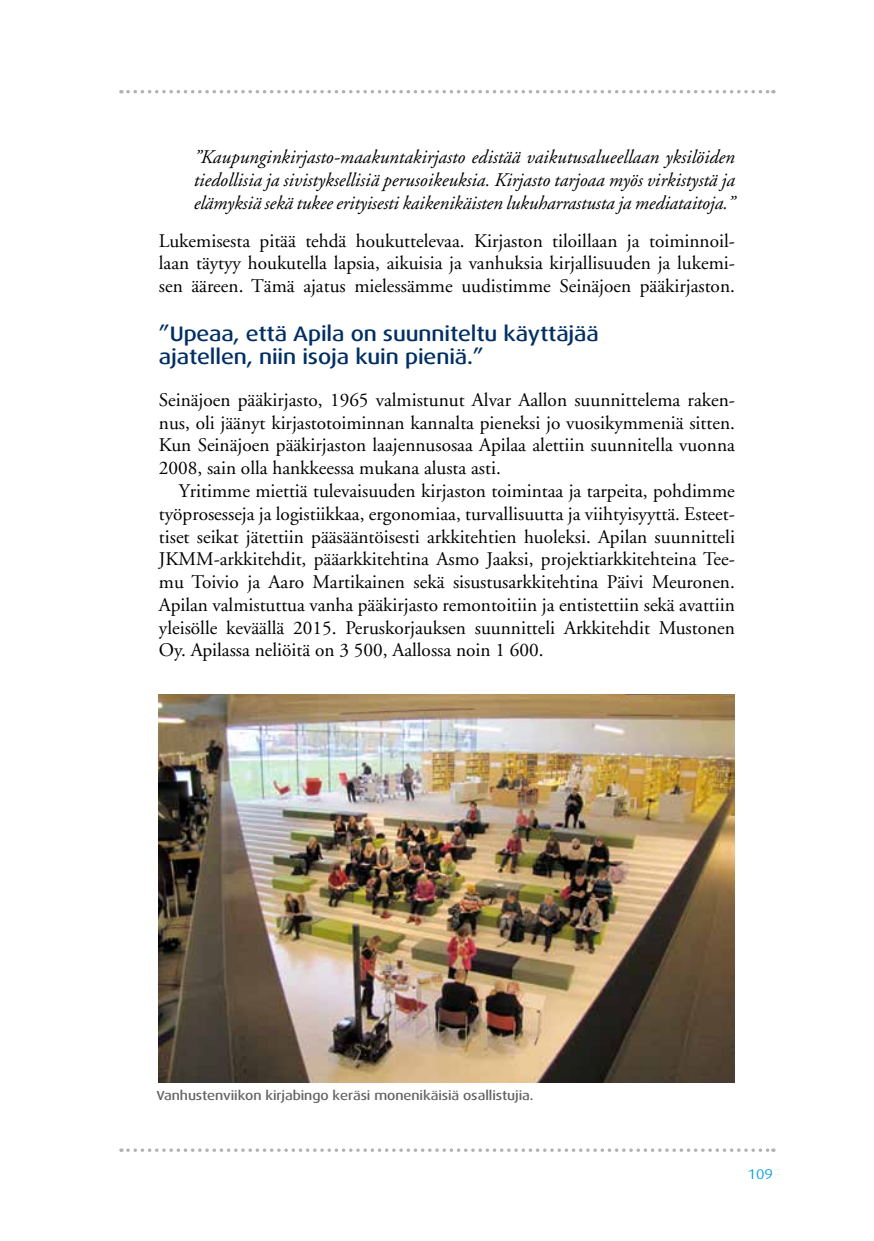
<style>
.page{position:relative;width:874px;height:1241px;background:#fff}
.page>*{position:absolute;margin:0;border:0;box-sizing:border-box;transform-origin:0 0}
.t1{font:500 21px/22.8px "Dax Wide";letter-spacing:-.005em;color:#002f63}
.t2{font:19.25px/22.8px "Adobe Garamond";color:#000;text-align:justify}
.t3{font:italic 19.25px/23.1px "Adobe Garamond";letter-spacing:-.005em;color:#000;text-align:justify}
.t4{font:14px "Dax Wide";color:#009fe3}
.t5{font:500 13.12px "Dax Wide";letter-spacing:-.005em;color:#646363}
</style>
<div class="page">
<svg style="left:128px;top:90px;width:645px;height:3px"></svg>
<svg style="left:128px;top:1148px;width:645px;height:3px"></svg>
<img style="left:159px;top:694px;width:575px;height:388px">
<p class="t3" style="left:193px;top:146px;width:542px">”Kaupunginkirjasto-maakuntakirjasto edistää vaikutusalueellaan yksilöiden tiedollisia ja sivistyksellisiä perusoikeuksia. Kirjasto tarjoaa myös virkistystä ja elämyksiä sekä tukee erityisesti kaikenikäisten lukuharrastusta ja mediataitoja.”</p>
<p class="t2" style="left:159px;top:229px;width:577px">Lukemisesta pitää tehdä houkuttelevaa. Kirjaston tiloillaan ja toiminnoil&shy;laan täytyy houkutella lapsia, aikuisia ja vanhuksia kirjallisuuden ja lukemi&shy;sen ääreen. Tämä ajatus mielessämme uudistimme Seinäjoen pääkirjaston.</p>
<p class="t1" style="left:159px;top:322px;width:441px">”Upeaa, että Apila on suunniteltu käyttäjää ajatellen, niin isoja kuin pieniä.”</p>
<p class="t2" style="left:159px;top:389px;width:577px">Seinäjoen pääkirjasto, 1965 valmistunut Alvar Aallon suunnittelema raken&shy;nus, oli jäänyt kirjastotoiminnan kannalta pieneksi jo vuosikymmeniä sitten.<br>Kun Seinäjoen pääkirjaston laajennusosaa Apilaa alettiin suunnitella vuonna 2008, sain olla hankkeessa mukana alusta asti.</p>
<p class="t2" style="left:159px;top:480px;width:577px;text-indent:20px">Yritimme miettiä tulevaisuuden kirjaston toimintaa ja tarpeita, pohdimme työprosesseja ja logistiikkaa, ergonomiaa, turvallisuutta ja viihtyisyyttä. Esteet&shy;tiset seikat jätettiin pääsääntöisesti arkkitehtien huoleksi. Apilan suunnitteli JKMM-arkkitehdit, pääarkkitehtina Asmo Jaaksi, projektiarkkitehteina Tee&shy;mu Toivio ja Aaro Martikainen sekä sisustusarkkitehtina Päivi Meuronen.<br>Apilan valmistuttua vanha pääkirjasto remontoitiin ja entistettiin sekä avattiin yleisölle keväällä 2015. Peruskorjauksen suunnitteli Arkkitehdit Mustonen Oy. Apilassa neliöitä on 3 500, Aallossa noin 1 600.</p>
<p class="t5" style="left:156px;top:1087px;width:378px">Vanhustenviikon kirjabingo keräsi monenikäisiä osallistujia.</p>
<p class="t4" style="left:747px;top:1165px;width:27px">109</p>
</div>
